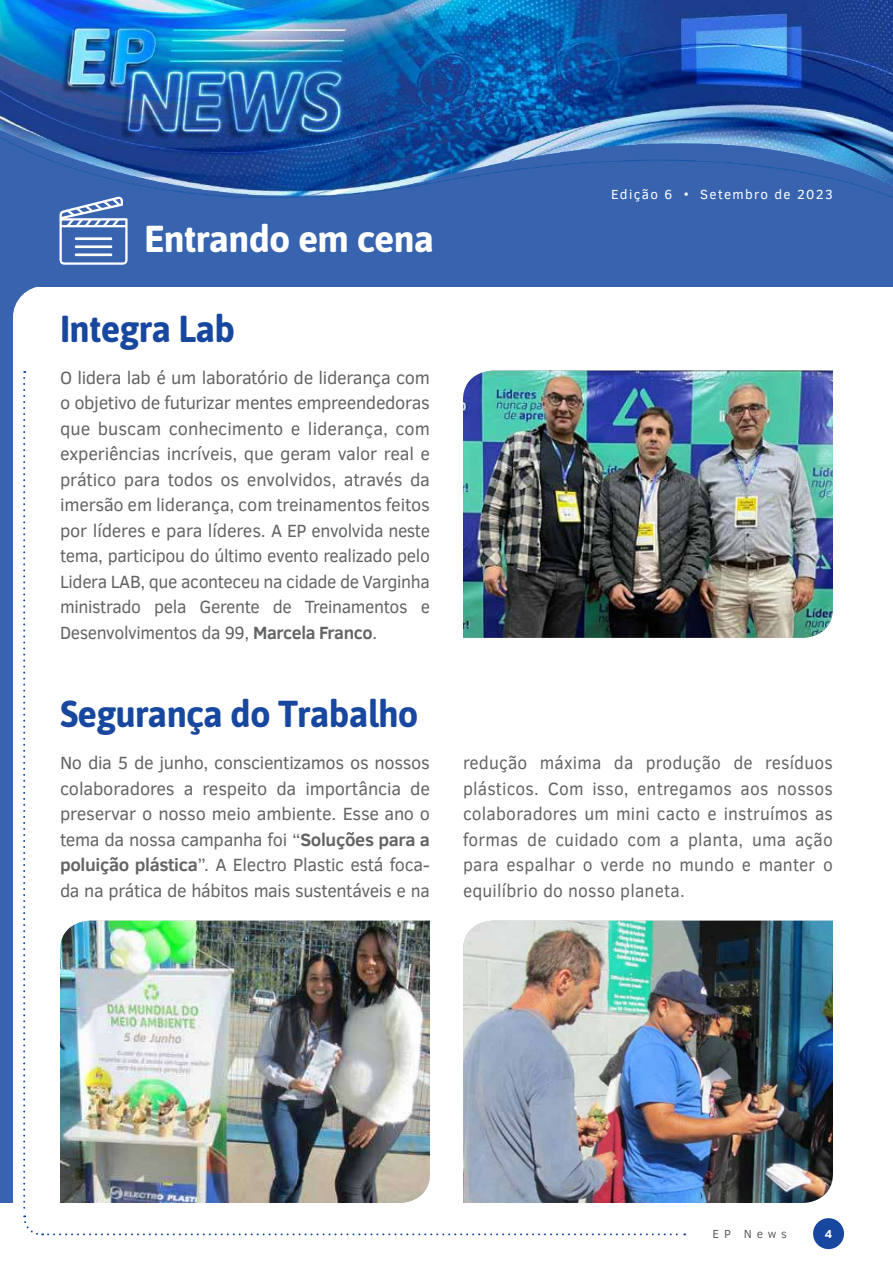
<style>
.page{position:relative;width:893px;height:1263px;background:#fff}
.page>*{position:absolute;margin:0;border:0;box-sizing:border-box;transform-origin:0 0}
.t1{font:700 37.5px "Asap";letter-spacing:-.02em;color:#17479e}
.t2{font:700 37.5px "Asap";letter-spacing:-.02em;color:#fff}
.t3{font:18.15px/25.5px "Clear Sans";letter-spacing:-.02em;color:#636466;text-align:justify}
.t4{font:18.15px/25.5px "Clear Sans";letter-spacing:-.02em;color:#636466;text-align:justify;scale:.96 1}
.t5{font:13.5px "Clear Sans";letter-spacing:.1em;color:#fff}
.t6{font:12px "Clear Sans";letter-spacing:.4em;color:#636466}
.t7{font:700 12px "Clear Sans";color:#fff}
.s1{font-weight:700}
</style>
<div class="page">
<img style="left:1px;top:0;width:892px;height:110px">
<img style="left:0;top:110px;width:893px;height:176px">
<div style="left:813px;top:1218px;width:31px;height:31px;background:#17479e;border-radius:50%"></div>
<img style="left:489px;top:370px;width:344px;height:268px">
<img style="left:685px;top:921px;width:148px;height:282px">
<svg style="left:0;top:196px;width:128px;height:119px"></svg>
<div style="left:0;top:281px;width:13px;height:922px;background:#3763af"></div>
<img style="left:23px;top:371px;width:662px;height:865px">
<h1 class="t2" style="left:144px;top:217px;width:292px">Entrando em cena</h1>
<h1 class="t1" style="left:60px;top:307px;width:177px">Integra Lab</h1>
<p class="t3" style="left:60px;top:365px;width:372px">O lidera lab é um laboratório de liderança com o objetivo de futurizar mentes empreendedoras que buscam conhecimento e liderança, com experiências incríveis, que geram valor real e prático para todos os envolvidos, através da imersão em liderança, com treinamentos feitos por líderes e para líderes. A EP envolvida neste tema, participou do último evento realizado pelo Lidera LAB, que aconteceu na cidade de Varginha ministrado pela Gerente de Treinamentos e Desenvolvimentos da 99, <span class="s1">Marcela Franco</span>.</p>
<h1 class="t1" style="left:60px;top:692px;width:360px">Segurança do Trabalho</h1>
<p class="t3" style="left:60px;top:750px;width:371px">No dia 5 de junho, conscientizamos os nossos colaboradores a respeito da importância de preservar o nosso meio ambiente. Esse ano o tema da nossa campanha foi “<span class="s1">Soluções para a poluição plástica</span>”. A Electro Plastic está foca&shy;da na prática de hábitos mais sustentáveis e na</p>
<p class="t5" style="left:611px;top:185px;width:223px">Edição 6 • Setembro de 2023</p>
<p class="t4" style="left:463px;top:750px;width:387px">redução máxima da produção de resíduos plásticos. Com isso, entregamos aos nossos colaboradores um mini cacto e instruímos as formas de cuidado com a planta, uma ação para espalhar o verde no mundo e manter o equilíbrio do nosso planeta.</p>
<p class="t6" style="left:712px;top:1226px;width:76px">EP News</p>
<p class="t7" style="left:825px;top:1225px;width:9px">4</p>
</div>
